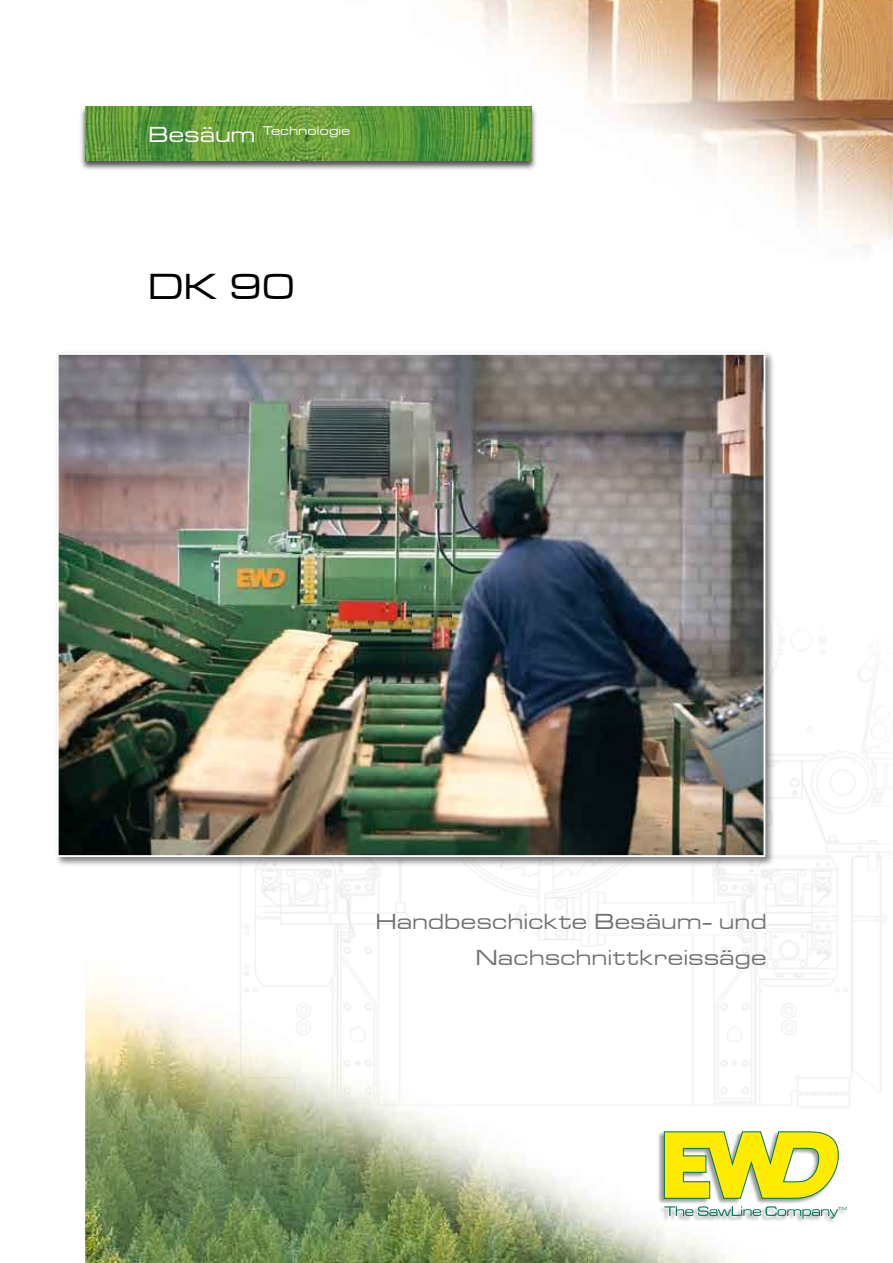
<style>
.page{position:relative;width:893px;height:1263px;background:#fff}
.page>*{position:absolute;margin:0;border:0;box-sizing:border-box;transform-origin:0 0}
.t1{font:37.5px "Microgramma D Medi Exte";color:#000}
.t2{font:22.5px/36px "Microgramma D Medi Exte";letter-spacing:.055em;color:#707173;text-align:right}
.t3{font:13.05px "Microgramma D Medi Exte";letter-spacing:.05em;color:#fff}
.t4{font:4.5px "Microgramma D Medi Exte";color:#00765a}
.s1{font-size:22.5px}
</style>
<div class="page">
<img style="left:463px;top:0;width:430px;height:248px">
<img style="left:85px;top:630px;width:801px;height:633px">
<div style="left:657px;top:1130px;width:190px;height:95px;background:#000;opacity:.4"></div>
<svg style="left:663px;top:1131px;width:178px;height:68px"></svg>
<svg style="left:664px;top:1206px;width:174px;height:12px"></svg>
<div style="left:78px;top:104px;width:461px;height:68px;background:#000;opacity:.7"></div>
<img style="left:85px;top:107px;width:447px;height:54px">
<div style="left:54px;top:350px;width:723px;height:518px;background:#000;opacity:.5"></div>
<img style="left:60px;top:356px;width:702px;height:498px">
<div style="left:57px;top:353px;width:708px;height:504px;border:2px solid #fff"></div>
<p class="t3" style="left:149px;top:122px;width:203px"><span class="s1">Besäum</span> Technologie</p>
<h1 class="t1" style="left:149px;top:263px;width:147px">DK 90</h1>
<p class="t2" style="left:376px;top:903px;width:392px">Handbeschickte Besäum- und<br>Nachschnittkreissäge</p>
<p class="t4" style="left:838px;top:1205px;width:10px">TM</p>
</div>
